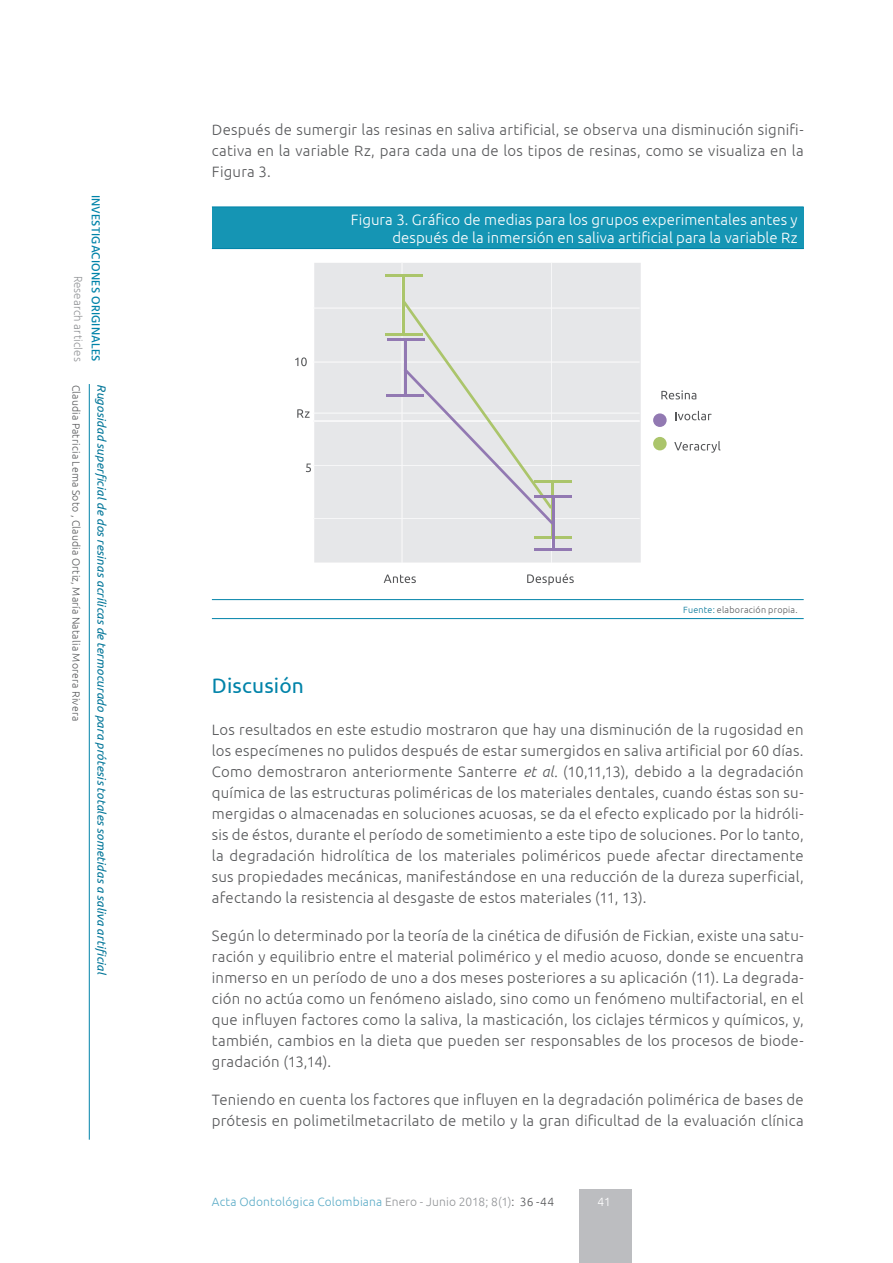
<style>
.page{position:relative;width:893px;height:1263px;background:#fff}
.page>*{position:absolute;margin:0;border:0;box-sizing:border-box;transform-origin:0 0}
.subtít-1{font:21px "Ubuntu";letter-spacing:.01em;color:#0083a9}
.txt-base{font:300 15px/21px "Ubuntu";letter-spacing:.015em;color:#57585a;text-align:justify}
.tab-figuratit{font:300 15px/18px "Ubuntu";letter-spacing:.005em;color:#fff;text-align:right}
.t1{font:italic 12px "Ubuntu";letter-spacing:.015em;color:#007598}
.t2{font:300 12px "Ubuntu";letter-spacing:.015em;color:#5cacc7}
.t3{font:500 12px "Hind";letter-spacing:.015em;color:#0083a9}
.t4{font:300 12px "Hind";letter-spacing:.01em;color:#939598}
.t5{font:300 12px "Ubuntu";color:#fff}
.t6{font:300 10.5px "Ubuntu";letter-spacing:.02em;color:#57585a}
.tab-piedetabla{font:300 9px "Ubuntu";letter-spacing:.025em;color:#57585a}
.s1{color:#007598}
.s2{font-style:italic}
.s3{color:#939598}
.s4{color:#57585a}
</style>
<div class="page">
<hr style="left:89px;top:384px;width:1px;height:756px;background:#0083a9">
<div style="left:580px;top:1189px;width:52px;height:74px;background:#bcbdc0"></div>
<div style="left:212px;top:207px;width:592px;height:42px;background:#1595b4"></div>
<hr style="left:212px;top:599px;width:592px;height:1px;background:#0083a9">
<hr style="left:212px;top:618px;width:592px;height:1px;background:#0083a9">
<hr style="left:212px;top:207px;width:592px;height:1px;background:#0083a9">
<hr style="left:212px;top:248px;width:592px;height:1px;background:#0083a9">
<svg style="left:384px;top:574px;width:32px;height:9px"></svg>
<svg style="left:527px;top:573px;width:47px;height:12px"></svg>
<svg style="left:675px;top:411px;width:37px;height:9px"></svg>
<svg style="left:674px;top:441px;width:46px;height:12px"></svg>
<svg style="left:661px;top:390px;width:35px;height:9px"></svg>
<svg style="left:295px;top:263px;width:345px;height:299px;background:#e5e6e8"></svg>
<hr style="left:404px;top:341px;width:2px;height:54px;background:#9279b2">
<hr style="left:386px;top:394px;width:38px;height:3px;background:#9279b2">
<hr style="left:387px;top:338px;width:37px;height:2px;background:#9279b2">
<div style="left:653px;top:413px;width:14px;height:14px;background:#9279b2;border-radius:50%"></div>
<div style="left:653px;top:437px;width:14px;height:13px;background:#abc56b;border-radius:50%"></div>
<p class="t4" style="left:86px;top:276px;width:87px;rotate:90deg">Research articles</p>
<p class="t3" style="left:104px;top:195px;width:168px;rotate:90deg">INVESTIGACIONES ORIGINALES</p>
<p class="t6" style="left:83px;top:384px;width:338px;rotate:90deg">Claudia Patricia Lema Soto , Claudia Ortiz, María Natalia Morera Rivera</p>
<p class="t1" style="left:109px;top:384px;width:593px;rotate:90deg">Rugosidad superficial de dos resinas acrílicas de termocurado para prótesis totales sometidas a saliva artificial</p>
<p class="txt-base" style="left:212px;top:119px;width:593px">Después de sumergir las resinas en saliva artificial, se observa una disminución signifi&shy;cativa en la variable Rz, para cada una de los tipos de resinas, como se visualiza en la Figura 3.</p>
<p class="tab-figuratit" style="left:351px;top:210px;width:448px">Figura 3. Gráfico de medias para los grupos experimentales antes y después de la inmersión en saliva artificial para la variable Rz</p>
<p class="tab-piedetabla" style="left:683px;top:604px;width:116px"><span class="s1">Fuente:</span> elaboración propia.</p>
<p class="subtít-1" style="left:212px;top:673px;width:94px">Discusión</p>
<p class="txt-base" style="left:212px;top:719px;width:593px">Los resultados en este estudio mostraron que hay una disminución de la rugosidad en los especímenes no pulidos después de estar sumergidos en saliva artificial por 60 días.<br>Como demostraron anteriormente Santerre <span class="s2">et al.</span> (10,11,13), debido a la degradación química de las estructuras poliméricas de los materiales dentales, cuando éstas son su&shy;mergidas o almacenadas en soluciones acuosas, se da el efecto explicado por la hidróli&shy;sis de éstos, durante el período de sometimiento a este tipo de soluciones. Por lo tanto, la degradación hidrolítica de los materiales poliméricos puede afectar directamente sus propiedades mecánicas, manifestándose en una reducción de la dureza superficial, afectando la resistencia al desgaste de estos materiales (11, 13).</p>
<p class="txt-base" style="left:212px;top:925px;width:593px">Según lo determinado por la teoría de la cinética de difusión de Fickian, existe una satu&shy;ración y equilibrio entre el material polimérico y el medio acuoso, donde se encuentra inmerso en un período de uno a dos meses posteriores a su aplicación (11). La degrada&shy;ción no actúa como un fenómeno aislado, sino como un fenómeno multifactorial, en el que influyen factores como la saliva, la masticación, los ciclajes térmicos y químicos, y, también, cambios en la dieta que pueden ser responsables de los procesos de biode&shy;gradación (13,14).</p>
<p class="txt-base" style="left:212px;top:1089px;width:593px">Teniendo en cuenta los factores que influyen en la degradación polimérica de bases de prótesis en polimetilmetacrilato de metilo y la gran dificultad de la evaluación clínica</p>
<p class="t2" style="left:212px;top:1194px;width:344px">Acta Odontológica Colombiana <span class="s3">Enero - Junio 2018; 8(1)</span><span class="s4">: 36 -44</span></p>
<p class="t5" style="left:598px;top:1195px;width:15px">41</p>
</div>
